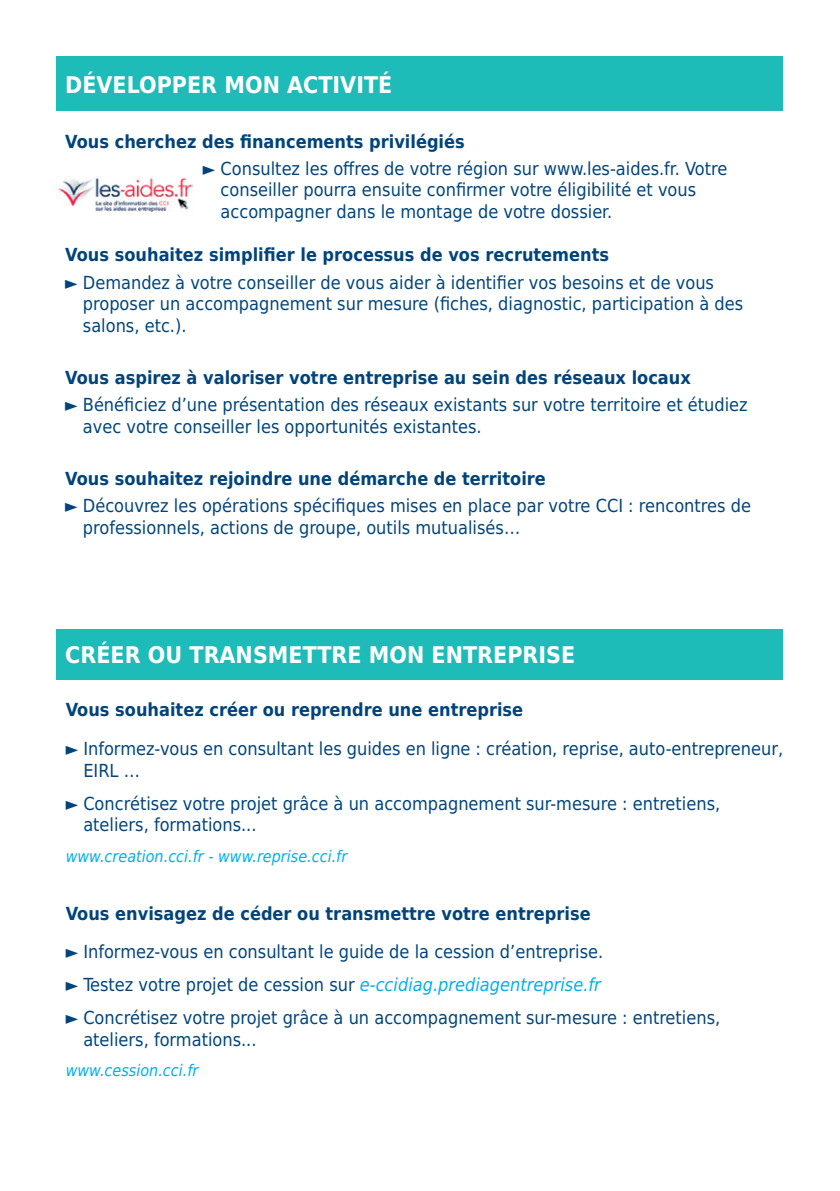
<style>
.page{position:relative;width:840px;height:1191px;background:#fff}
.page>*{position:absolute;margin:0;border:0;box-sizing:border-box;transform-origin:0 0}
.texte_9pt{font:700 23px "DejaVu Sans Condensed";color:#fff}
.texte_9pt-2{font:18px/21.6px "DejaVu Sans Condensed";color:#00447b}
.titre_9pt_bold{font:700 18px "DejaVu Sans Condensed";color:#00447b}
.contact{font:italic 16px "DejaVu Sans Condensed";color:#00aeef}
.s1{font-style:italic;color:#00aeef}
</style>
<div class="page">
<img style="left:57px;top:176px;width:135px;height:36px">
<div style="left:57px;top:57px;width:725px;height:54px;background:#1dbcb8"></div>
<div style="left:57px;top:629px;width:725px;height:51px;background:#1dbcb8"></div>
<p class="texte_9pt" style="left:65px;top:66px;width:328px">DÉVELOPPER MON ACTIVITÉ</p>
<p class="titre_9pt_bold" style="left:65px;top:126px;width:401px">Vous cherchez des financements privilégiés</p>
<p class="texte_9pt-2" style="left:220px;top:157px;width:508px;text-indent:-18px">► Consultez les offres de votre région sur www.les-aides.fr. Votre conseiller pourra ensuite confirmer votre éligibilité et vous accompagner dans le montage de votre dossier.</p>
<p class="titre_9pt_bold" style="left:65px;top:240px;width:545px">Vous souhaitez simplifier le processus de vos recrutements</p>
<p class="texte_9pt-2" style="left:83px;top:271px;width:661px;text-indent:-18px">► Demandez à votre conseiller de vous aider à identifier vos besoins et de vous proposer un accompagnement sur mesure (fiches, diagnostic, participation à des salons, etc.).</p>
<p class="titre_9pt_bold" style="left:65px;top:363px;width:626px">Vous aspirez à valoriser votre entreprise au sein des réseaux locaux</p>
<p class="texte_9pt-2" style="left:83px;top:393px;width:666px;text-indent:-18px">► Bénéficiez d’une présentation des réseaux existants sur votre territoire et étudiez avec votre conseiller les opportunités existantes.</p>
<p class="titre_9pt_bold" style="left:65px;top:464px;width:482px">Vous souhaitez rejoindre une démarche de territoire</p>
<p class="texte_9pt-2" style="left:83px;top:494px;width:669px;text-indent:-18px">► Découvrez les opérations spécifiques mises en place par votre CCI : rencontres de professionnels, actions de groupe, outils mutualisés…</p>
<p class="texte_9pt" style="left:65px;top:636px;width:511px">CRÉER OU TRANSMETTRE MON ENTREPRISE</p>
<p class="titre_9pt_bold" style="left:66px;top:695px;width:458px">Vous souhaitez créer ou reprendre une entreprise</p>
<p class="texte_9pt-2" style="left:83px;top:737px;width:701px;text-indent:-18px">► Informez-vous en consultant les guides en ligne : création, reprise, auto-entrepreneur,<br>EIRL …</p>
<p class="texte_9pt-2" style="left:83px;top:792px;width:638px;text-indent:-18px">► Concrétisez votre projet grâce à un accompagnement sur-mesure : entretiens, ateliers, formations...</p>
<p class="contact" style="left:66px;top:844px;width:283px">www.creation.cci.fr - www.reprise.cci.fr</p>
<p class="titre_9pt_bold" style="left:66px;top:898px;width:526px">Vous envisagez de céder ou transmettre votre entreprise</p>
<p class="texte_9pt-2" style="left:66px;top:940px;width:538px">► Informez-vous en consultant le guide de la cession d’entreprise.</p>
<p class="texte_9pt-2" style="left:66px;top:973px;width:536px">► Testez votre projet de cession sur <span class="s1">e-ccidiag.prediagentreprise.fr</span></p>
<p class="texte_9pt-2" style="left:83px;top:1006px;width:638px;text-indent:-18px">► Concrétisez votre projet grâce à un accompagnement sur-mesure : entretiens, ateliers, formations...</p>
<p class="contact" style="left:66px;top:1059px;width:134px">www.cession.cci.fr</p>
</div>
